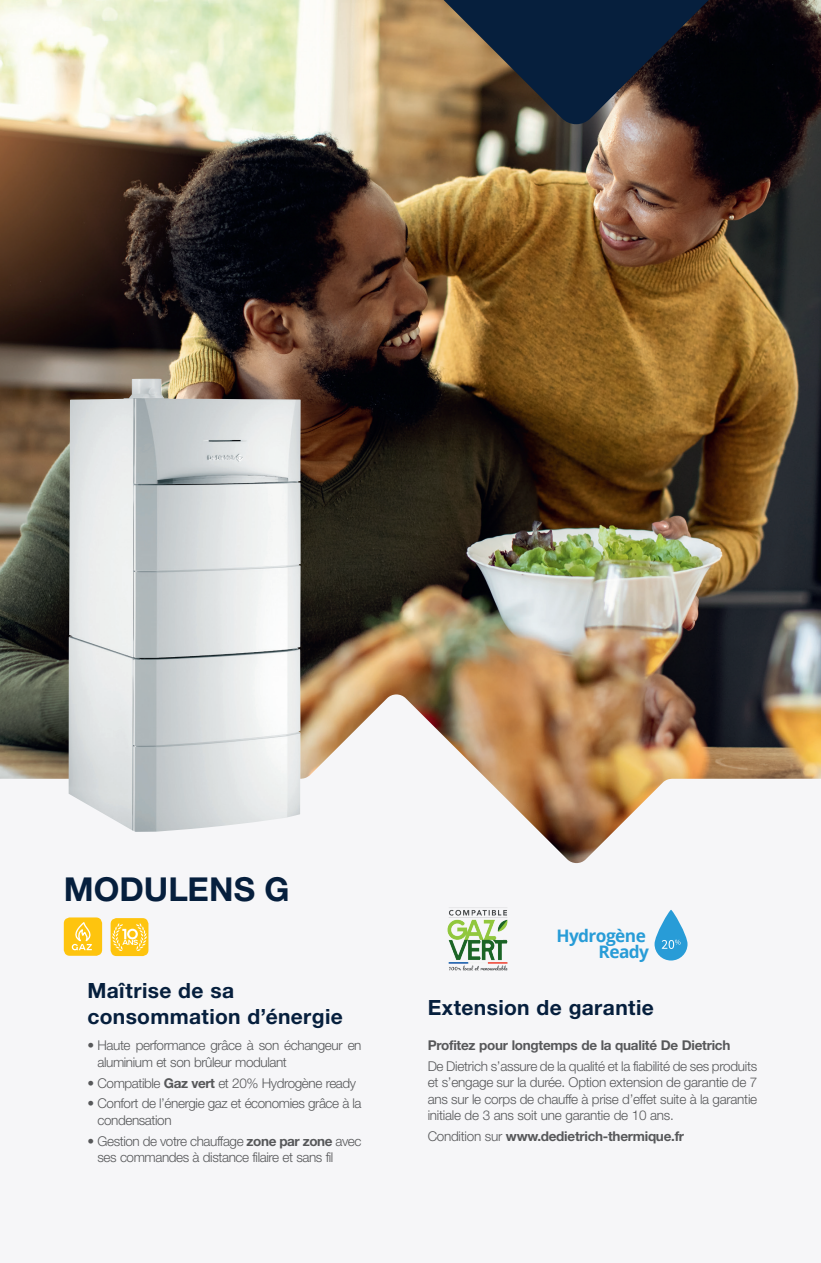
<style>
.page{position:relative;width:821px;height:1263px;background:#fff}
.page>*{position:absolute;margin:0;border:0;box-sizing:border-box;transform-origin:0 0}
.t1{font:700 33px "Helvetica Neue LT Std";color:#061f3d}
.t2{font:700 21px/25.2px "Helvetica Neue LT Std";letter-spacing:.015em;color:#061f3d}
.t3{font:700 17.25px/16.4px "Open Sans";letter-spacing:-.03em;color:#289cd7;text-align:right}
.t4{font:300 13.5px/16.5px "Helvetica Neue LT Std";letter-spacing:-.03em;color:#57585a}
.t5{font:700 13.5px "Helvetica Neue LT Std";letter-spacing:-.02em;color:#57585a}
.s1{font-weight:700}
.s2{font-weight:300}
</style>
<div class="page">
<img style="left:0;top:0;width:821px;height:694px">
<img style="left:0;top:694px;width:821px;height:267px">
<svg style="left:369px;top:0;width:444px;height:124px;background:#3d3a37"></svg>
<img style="left:69px;top:379px;width:232px;height:453px">
<div style="left:111px;top:918px;width:37px;height:38px;background:#fec40e;border-radius:6px"></div>
<svg style="left:112px;top:923px;width:35px;height:28px"></svg>
<div style="left:64px;top:917px;width:38px;height:39px;background:#fec40e;border-radius:6px"></div>
<svg style="left:71px;top:922px;width:21px;height:28px"></svg>
<img style="left:427px;top:899px;width:100px;height:72px">
<svg style="left:654px;top:910px;width:33px;height:50px"></svg>
<svg style="left:661px;top:940px;width:19px;height:9px"></svg>
<h1 class="t1" style="left:64px;top:868px;width:227px">MODULENS G</h1>
<h2 class="t2" style="left:87px;top:978px;width:257px">Maîtrise de sa consommation d’énergie</h2>
<p class="t4" style="left:97px;top:1037px;width:265px;text-indent:-10px">• Haute performance grâce à son échangeur en aluminium et son brûleur modulant</p>
<p class="t4" style="left:87px;top:1074px;width:270px">• Compatible <span class="s1">Gaz vert</span> et 20% Hydrogène ready</p>
<p class="t4" style="left:97px;top:1095px;width:265px;text-indent:-10px">• Confort de l’énergie gaz et économies grâce à la condensation</p>
<p class="t4" style="left:97px;top:1132px;width:265px;text-indent:-10px">• Gestion de votre chauffage <span class="s1">zone par zone</span> avec ses commandes à distance filaire et sans fil</p>
<p class="t3" style="left:556px;top:927px;width:94px">Hydrogène<br>Ready</p>
<h2 class="t2" style="left:427px;top:995px;width:228px">Extension de garantie</h2>
<p class="t5" style="left:427px;top:1037px;width:304px">Profitez pour longtemps de la qualité De Dietrich</p>
<p class="t4" style="left:427px;top:1057px;width:331px;text-align:justify">De Dietrich s’assure de la qualité et la fiabilité de ses produits et s’engage sur la durée. Option extension de garantie de 7 ans sur le corps de chauffe à prise d’effet suite à la garantie initiale de 3 ans soit une garantie de 10 ans.</p>
<p class="t5" style="left:427px;top:1128px;width:258px"><span class="s2">Condition sur</span> www.dedietrich-thermique.fr</p>
</div>
